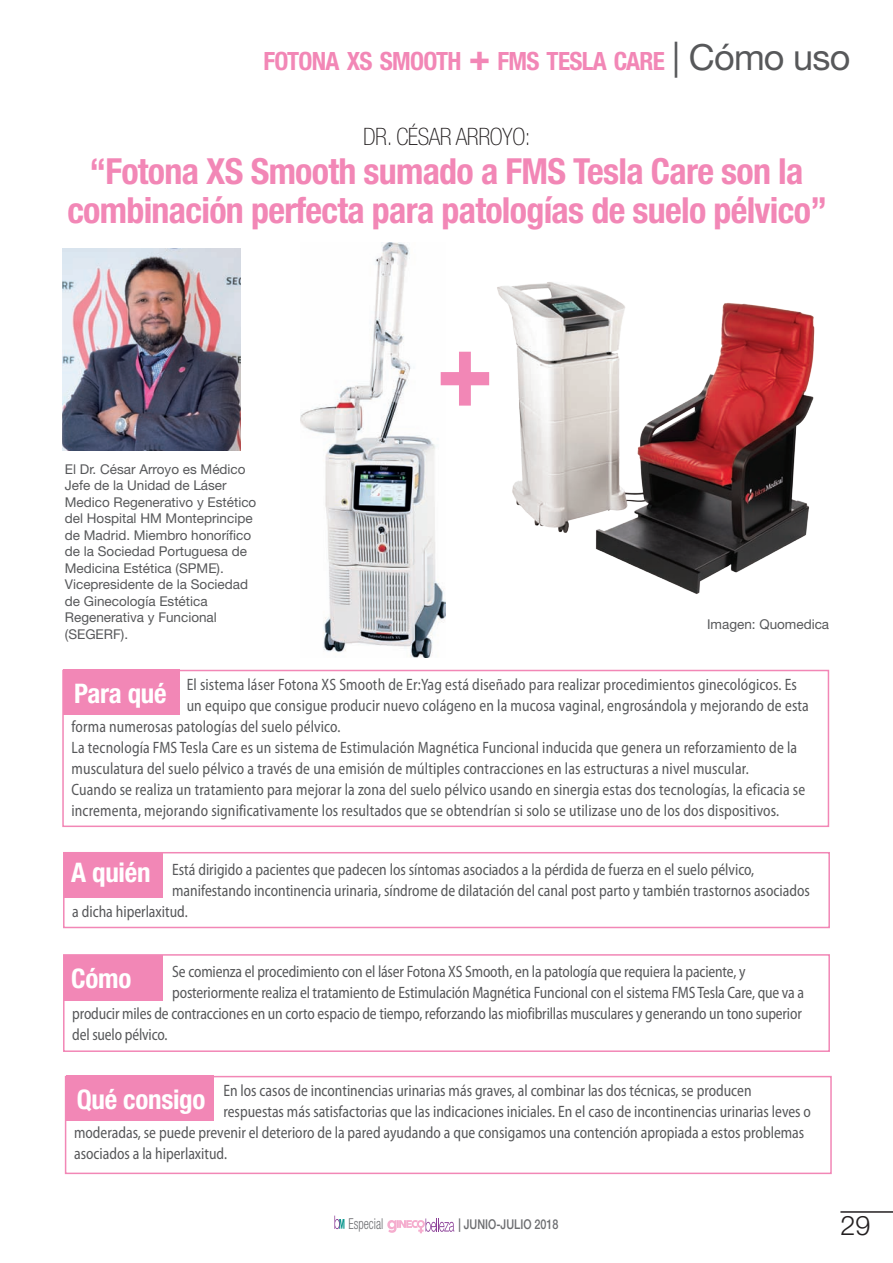
<style>
.page{position:relative;width:893px;height:1263px;background:#fff}
.page>*{position:absolute;margin:0;border:0;box-sizing:border-box;transform-origin:0 0}
.t1{font:700 condensed 106.5px "Helvetica Neue LT Std";color:#f287b6;scale:.9 1}
.t2{font:700 condensed 36px/39px "Helvetica Neue LT Std";letter-spacing:-.02em;color:#f287b6;text-align:center}
.t3{font:700 condensed 27px "Helvetica Neue LT Std";letter-spacing:-.01em;color:#fff}
.t4{font:300 27px "Helvetica Neue LT Std";color:#231f20}
.t5{font:700 condensed 25.2px "Helvetica Neue LT Std";letter-spacing:-.03em;color:#f287b6}
.t6{font:100 condensed 24px "Helvetica Neue LT Std";letter-spacing:-.02em;color:#231f20}
.t7{font:semi-condensed 16.5px "Myriad Pro";color:#57585a;scale:.9 1}
.t8{font:300 condensed 15px "Helvetica Neue LT Std";color:#6c6d70;scale:.8 1}
.t9{font:13.5px/16.5px "Helvetica Neue LT Std";color:#57585a}
.t10{font:500 13.5px "Helvetica Neue LT Std";color:#6c6d70;scale:.8 1}
.s1{font-size:36px}
.s2{font-weight:400;font-stretch:normal;font-size:36px;color:#57585a}
</style>
<div class="page">
<svg style="left:334px;top:1215px;width:10px;height:14px"></svg>
<svg style="left:387px;top:1218px;width:67px;height:15px"></svg>
<hr style="left:840px;top:1211px;width:53px;height:2px;background:#231f20">
<div style="left:63px;top:852px;width:767px;height:76px;background:#fff;border:2px solid #f287b6"></div>
<div style="left:63px;top:954px;width:767px;height:98px;background:#fff;border:2px solid #f287b6"></div>
<div style="left:62px;top:670px;width:767px;height:157px;background:#fff;border:2px solid #f287b6"></div>
<div style="left:65px;top:1076px;width:767px;height:98px;background:#fff;border:2px solid #f287b6"></div>
<div style="left:64px;top:852px;width:99px;height:45px;background:#f287b6"></div>
<div style="left:64px;top:955px;width:99px;height:45px;background:#f287b6"></div>
<div style="left:63px;top:670px;width:117px;height:45px;background:#f287b6"></div>
<div style="left:66px;top:1076px;width:148px;height:45px;background:#f287b6"></div>
<img style="left:497px;top:282px;width:318px;height:312px">
<img style="left:63px;top:248px;width:177px;height:202px">
<img style="left:300px;top:243px;width:146px;height:415px">
<svg style="left:439px;top:350px;width:7px;height:57px"></svg>
<h3 class="t5" style="left:263px;top:46px;width:588px">FOTONA XS SMOOTH <span class="s1">+</span> FMS TESLA CARE <span class="s2">| Cómo uso</span></h3>
<h3 class="t6" style="left:363px;top:123px;width:169px">DR. CéSAR ARROYO:</h3>
<h2 class="t2" style="left:67px;top:151px;width:761px">“Fotona XS Smooth sumado a FMS Tesla Care son la combinación perfecta para patologías de suelo pélvico”</h2>
<p class="t9" style="left:65px;top:460px;width:193px">El Dr. César Arroyo es Médico<br>Jefe de la Unidad de Láser<br>Medico Regenerativo y Estético del Hospital HM Monteprincipe de Madrid. Miembro honorífico de la Sociedad Portuguesa de<br>Medicina Estética (SPME).<br>Vicepresidente de la Sociedad de Ginecología Estética<br>Regenerativa y Funcional (SEGERF).</p>
<h1 class="t1" style="left:436px;top:303px;width:65px">+</h1>
<p class="t9" style="left:707px;top:616px;width:124px">Imagen: Quomedica</p>
<p class="t7" style="left:187px;top:675px;width:680px">El sistema láser Fotona XS Smooth de Er:Yag está diseñado para realizar procedimientos ginecológicos. Es</p>
<p class="t7" style="left:187px;top:696px;width:693px">un equipo que consigue producir nuevo colágeno en la mucosa vaginal, engrosándola y mejorando de esta</p>
<p class="t7" style="left:72px;top:717px;width:300px">forma numerosas patologías del suelo pélvico.</p>
<p class="t7" style="left:72px;top:738px;width:808px">La tecnología FMS Tesla Care es un sistema de Estimulación Magnética Funcional inducida que genera un reforzamiento de la</p>
<p class="t7" style="left:72px;top:759px;width:754px">musculatura del suelo pélvico a través de una emisión de múltiples contracciones en las estructuras a nivel muscular.</p>
<p class="t7" style="left:72px;top:780px;width:817px">Cuando se realiza un tratamiento para mejorar la zona del suelo pélvico usando en sinergia estas dos tecnologías, la eficacia se</p>
<p class="t7" style="left:72px;top:801px;width:788px">incrementa, mejorando significativamente los resultados que se obtendrían si solo se utilizase uno de los dos dispositivos.</p>
<h3 class="t3" style="left:74px;top:677px;width:94px">Para qué</h3>
<h3 class="t3" style="left:71px;top:856px;width:81px">A quién</h3>
<p class="t7" style="left:172px;top:860px;width:648px">Está dirigido a pacientes que padecen los síntomas asociados a la pérdida de fuerza en el suelo pélvico,</p>
<p class="t7" style="left:172px;top:881px;width:710px">manifestando incontinencia urinaria, síndrome de dilatación del canal post parto y también trastornos asociados</p>
<p class="t7" style="left:72px;top:902px;width:130px">a dicha hiperlaxitud.</p>
<p class="t7" style="left:172px;top:962px;width:638px">Se comienza el procedimiento con el láser Fotona XS Smooth, en la patología que requiera la paciente, y</p>
<p class="t7" style="left:172px;top:984px;width:704px">posteriormente realiza el tratamiento de Estimulación Magnética Funcional con el sistema FMS Tesla Care, que va a</p>
<p class="t7" style="left:72px;top:1005px;width:812px">producir miles de contracciones en un corto espacio de tiempo, reforzando las miofibrillas musculares y generando un tono superior</p>
<p class="t7" style="left:72px;top:1026px;width:107px">del suelo pélvico.</p>
<h3 class="t3" style="left:71px;top:962px;width:62px">Cómo</h3>
<p class="t7" style="left:223px;top:1081px;width:588px">En los casos de incontinencias urinarias más graves, al combinar las dos técnicas, se producen</p>
<p class="t7" style="left:223px;top:1102px;width:654px">respuestas más satisfactorias que las indicaciones iniciales. En el caso de incontinencias urinarias leves o</p>
<p class="t7" style="left:74px;top:1123px;width:813px">moderadas, se puede prevenir el deterioro de la pared ayudando a que consigamos una contención apropiada a estos problemas</p>
<p class="t7" style="left:74px;top:1144px;width:172px">asociados a la hiperlaxitud.</p>
<h3 class="t3" style="left:77px;top:1083px;width:130px">Qué consigo</h3>
<p class="t8" style="left:348px;top:1215px;width:45px">Especial</p>
<p class="t10" style="left:458px;top:1216px;width:127px">| JUNIO-JULIO 2018</p>
<h3 class="t4" style="left:840px;top:1209px;width:32px">29</h3>
</div>
